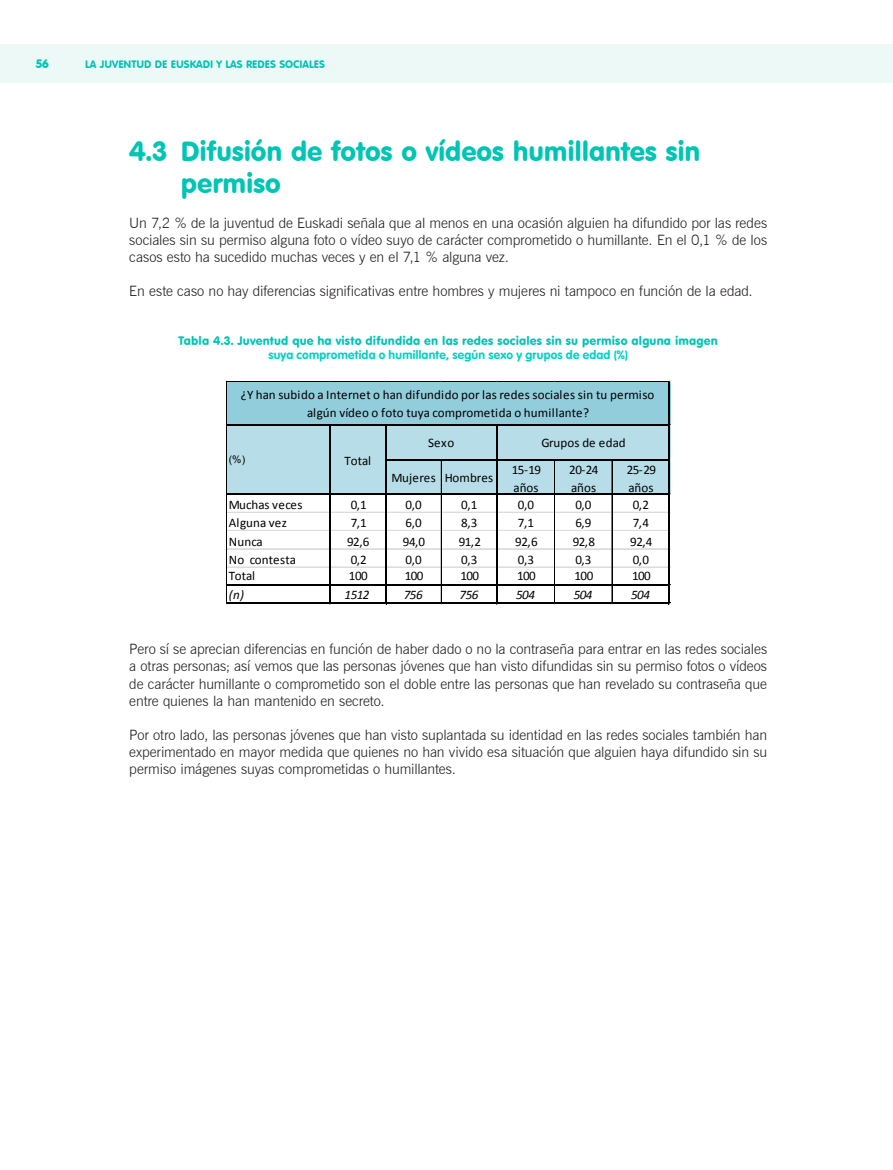
<style>
.page{position:relative;width:893px;height:1170px;background:#fff}
.page>*{position:absolute;margin:0;border:0;box-sizing:border-box;transform-origin:0 0}
._1_1_Titulo{font:27px/32.4px "VAG Rounded BT";letter-spacing:-.005em;color:#00c4b4}
.Texto_eusk{font:300 14.25px/17.1px "News Gothic BT";letter-spacing:-.005em;color:#231f20;text-align:justify}
.t1{font:13.05px/17.4px "Calibri";letter-spacing:.01em;color:#000}
.t2{font:italic 13.05px "Calibri";letter-spacing:-.04em;color:#000}
.Tabla_cab{font:12px/14.4px "VAG Rounded BT";letter-spacing:.01em;color:#00c4b4;text-align:center}
.t3{font:10.5px "VAG Rounded BT";color:#00c4b4}
.t4{font:10.5px "Arial";color:#000}
.s1{font-family:"VAG Rounded";font-weight:700;color:#00d1c3}
</style>
<div class="page">
<div style="left:0;top:45px;width:893px;height:38px;background:#ecf9f7"></div>
<div style="left:227px;top:381px;width:443px;height:45px;background:#92cddc"></div>
<div style="left:227px;top:425px;width:443px;height:69px;background:#b7dee8"></div>
<hr style="left:227px;top:381px;width:443px;height:1px;background:#000">
<hr style="left:227px;top:424px;width:443px;height:2px;background:#000">
<hr style="left:386px;top:459px;width:284px;height:2px;background:#000">
<hr style="left:441px;top:461px;width:1px;height:32px;background:#000">
<hr style="left:554px;top:461px;width:1px;height:32px;background:#000">
<hr style="left:612px;top:461px;width:1px;height:32px;background:#000">
<hr style="left:227px;top:493px;width:443px;height:1px;background:#000">
<hr style="left:227px;top:512px;width:102px;height:1px;background:#dadcdd">
<hr style="left:331px;top:512px;width:54px;height:1px;background:#dadcdd">
<hr style="left:386px;top:512px;width:55px;height:1px;background:#dadcdd">
<hr style="left:442px;top:512px;width:54px;height:1px;background:#dadcdd">
<hr style="left:498px;top:512px;width:56px;height:1px;background:#dadcdd">
<hr style="left:555px;top:512px;width:57px;height:1px;background:#dadcdd">
<hr style="left:613px;top:512px;width:56px;height:1px;background:#dadcdd">
<hr style="left:227px;top:530px;width:102px;height:1px;background:#dadcdd">
<hr style="left:331px;top:530px;width:54px;height:1px;background:#dadcdd">
<hr style="left:386px;top:530px;width:55px;height:1px;background:#dadcdd">
<hr style="left:442px;top:530px;width:54px;height:1px;background:#dadcdd">
<hr style="left:498px;top:530px;width:56px;height:1px;background:#dadcdd">
<hr style="left:555px;top:530px;width:57px;height:1px;background:#dadcdd">
<hr style="left:613px;top:530px;width:56px;height:1px;background:#dadcdd">
<hr style="left:227px;top:548px;width:102px;height:1px;background:#dadcdd">
<hr style="left:331px;top:548px;width:54px;height:1px;background:#dadcdd">
<hr style="left:386px;top:548px;width:55px;height:1px;background:#dadcdd">
<hr style="left:442px;top:548px;width:54px;height:1px;background:#dadcdd">
<hr style="left:498px;top:548px;width:56px;height:1px;background:#dadcdd">
<hr style="left:555px;top:548px;width:57px;height:1px;background:#dadcdd">
<hr style="left:613px;top:548px;width:56px;height:1px;background:#dadcdd">
<hr style="left:227px;top:566px;width:102px;height:1px;background:#dadcdd">
<hr style="left:227px;top:567px;width:102px;height:1px;background:#dadcdd">
<hr style="left:331px;top:566px;width:54px;height:1px;background:#dadcdd">
<hr style="left:331px;top:567px;width:54px;height:1px;background:#dadcdd">
<hr style="left:386px;top:566px;width:55px;height:1px;background:#dadcdd">
<hr style="left:386px;top:567px;width:55px;height:1px;background:#dadcdd">
<hr style="left:442px;top:566px;width:54px;height:1px;background:#dadcdd">
<hr style="left:442px;top:567px;width:54px;height:1px;background:#dadcdd">
<hr style="left:498px;top:566px;width:56px;height:1px;background:#dadcdd">
<hr style="left:498px;top:567px;width:56px;height:1px;background:#dadcdd">
<hr style="left:555px;top:566px;width:57px;height:1px;background:#dadcdd">
<hr style="left:555px;top:567px;width:57px;height:1px;background:#dadcdd">
<hr style="left:613px;top:566px;width:56px;height:1px;background:#dadcdd">
<hr style="left:613px;top:567px;width:56px;height:1px;background:#dadcdd">
<hr style="left:441px;top:494px;width:1px;height:90px;background:#000">
<hr style="left:554px;top:494px;width:1px;height:90px;background:#000">
<hr style="left:612px;top:494px;width:1px;height:90px;background:#000">
<hr style="left:227px;top:584px;width:443px;height:2px;background:#000">
<hr style="left:226px;top:381px;width:1px;height:223px;background:#000">
<hr style="left:329px;top:426px;width:2px;height:178px;background:#000">
<hr style="left:385px;top:426px;width:1px;height:178px;background:#000">
<hr style="left:496px;top:426px;width:2px;height:178px;background:#000">
<hr style="left:227px;top:602px;width:443px;height:2px;background:#000">
<hr style="left:669px;top:381px;width:1px;height:223px;background:#000">
<svg style="left:441px;top:586px;width:1px;height:19px"></svg>
<svg style="left:554px;top:586px;width:1px;height:19px"></svg>
<svg style="left:612px;top:586px;width:1px;height:19px"></svg>
<p class="Tabla_cab" style="left:36px;top:57px;width:14px">56</p>
<p class="t3" style="left:85px;top:57px;width:241px">LA JUVENTUD DE EUSKADI Y LAS REDES SOCIALES</p>
<p class="_1_1_Titulo" style="left:181px;top:134px;width:521px;text-indent:-52px">4.3 Difusión de fotos o vídeos humillantes sin permiso</p>
<p class="Texto_eusk" style="left:129px;top:214px;width:639px">Un 7,2 % de la juventud de Euskadi señala que al menos en una ocasión alguien ha difundido por las redes sociales sin su permiso alguna foto o vídeo suyo de carácter comprometido o humillante. En el 0,1 % de los casos esto ha sucedido muchas veces y en el 7,1 % alguna vez.</p>
<p class="Texto_eusk" style="left:129px;top:282px;width:625px">En este caso no hay diferencias significativas entre hombres y mujeres ni tampoco en función de la edad.</p>
<p class="Tabla_cab" style="left:179px;top:333px;width:541px">Tabla 4.3. Juventud que ha visto difundida en las redes sociales sin su permiso alguna imagen <span class="s1">suya comprometida o humillante, según sexo y grupos de edad (%)</span></p>
<p class="t1" style="left:241px;top:386px;width:415px;text-align:center">¿Y han subido a Internet o han difundido por las redes sociales sin tu permiso algún vídeo o foto tuya comprometida o humillante?</p>
<p class="t4" style="left:229px;top:453px;width:18px">(%)</p>
<p class="t1" style="left:345px;top:451px;width:28px">Total</p>
<p class="t1" style="left:428px;top:434px;width:28px">Sexo</p>
<p class="t1" style="left:541px;top:434px;width:86px">Grupos de edad</p>
<p class="t1" style="left:392px;top:469px;width:103px">Mujeres Hombres</p>
<p class="t1" style="left:512px;top:461px;width:31px">15-19 años</p>
<p class="t1" style="left:569px;top:461px;width:31px">20-24 años</p>
<p class="t1" style="left:627px;top:461px;width:31px">25-29 años</p>
<p class="t1" style="left:229px;top:496px;width:75px">Muchas veces</p>
<p class="t1" style="left:351px;top:496px;width:18px">0,1</p>
<p class="t1" style="left:406px;top:496px;width:18px">0,0</p>
<p class="t1" style="left:461px;top:496px;width:18px">0,1</p>
<p class="t1" style="left:518px;top:496px;width:18px">0,0</p>
<p class="t1" style="left:575px;top:496px;width:18px">0,0</p>
<p class="t1" style="left:633px;top:496px;width:18px">0,2</p>
<p class="t1" style="left:229px;top:514px;width:60px">Alguna vez</p>
<p class="t1" style="left:351px;top:514px;width:18px">7,1</p>
<p class="t1" style="left:406px;top:514px;width:18px">6,0</p>
<p class="t1" style="left:461px;top:514px;width:18px">8,3</p>
<p class="t1" style="left:518px;top:514px;width:18px">7,1</p>
<p class="t1" style="left:575px;top:514px;width:18px">6,9</p>
<p class="t1" style="left:633px;top:514px;width:18px">7,4</p>
<p class="t1" style="left:229px;top:532px;width:36px">Nunca</p>
<p class="t1" style="left:347px;top:532px;width:24px">92,6</p>
<p class="t1" style="left:403px;top:532px;width:24px">94,0</p>
<p class="t1" style="left:459px;top:532px;width:24px">91,2</p>
<p class="t1" style="left:515px;top:532px;width:24px">92,6</p>
<p class="t1" style="left:573px;top:532px;width:24px">92,8</p>
<p class="t1" style="left:630px;top:532px;width:24px">92,4</p>
<p class="t1" style="left:229px;top:551px;width:69px">No contesta</p>
<p class="t1" style="left:351px;top:551px;width:18px">0,2</p>
<p class="t1" style="left:406px;top:551px;width:18px">0,0</p>
<p class="t1" style="left:461px;top:551px;width:18px">0,3</p>
<p class="t1" style="left:518px;top:551px;width:18px">0,3</p>
<p class="t1" style="left:575px;top:551px;width:18px">0,3</p>
<p class="t1" style="left:633px;top:551px;width:18px">0,0</p>
<p class="t1" style="left:229px;top:567px;width:28px">Total</p>
<p class="t1" style="left:349px;top:567px;width:20px">100</p>
<p class="t1" style="left:405px;top:567px;width:20px">100</p>
<p class="t1" style="left:460px;top:567px;width:20px">100</p>
<p class="t1" style="left:517px;top:567px;width:20px">100</p>
<p class="t1" style="left:574px;top:567px;width:20px">100</p>
<p class="t1" style="left:632px;top:567px;width:20px">100</p>
<p class="t2" style="left:229px;top:586px;width:17px">(n)</p>
<p class="t2" style="left:345px;top:586px;width:26px">1512</p>
<p class="t2" style="left:404px;top:586px;width:20px">756</p>
<p class="t2" style="left:460px;top:586px;width:20px">756</p>
<p class="t2" style="left:516px;top:586px;width:20px">504</p>
<p class="t2" style="left:574px;top:586px;width:20px">504</p>
<p class="t2" style="left:631px;top:586px;width:20px">504</p>
<p class="Texto_eusk" style="left:129px;top:640px;width:639px">Pero sí se aprecian diferencias en función de haber dado o no la contraseña para entrar en las redes sociales a otras personas; así vemos que las personas jóvenes que han visto difundidas sin su permiso fotos o vídeos de carácter humillante o comprometido son el doble entre las personas que han revelado su contraseña que entre quienes la han mantenido en secreto.</p>
<p class="Texto_eusk" style="left:129px;top:726px;width:639px">Por otro lado, las personas jóvenes que han visto suplantada su identidad en las redes sociales también han experimentado en mayor medida que quienes no han vivido esa situación que alguien haya difundido sin su permiso imágenes suyas comprometidas o humillantes.</p>
</div>
